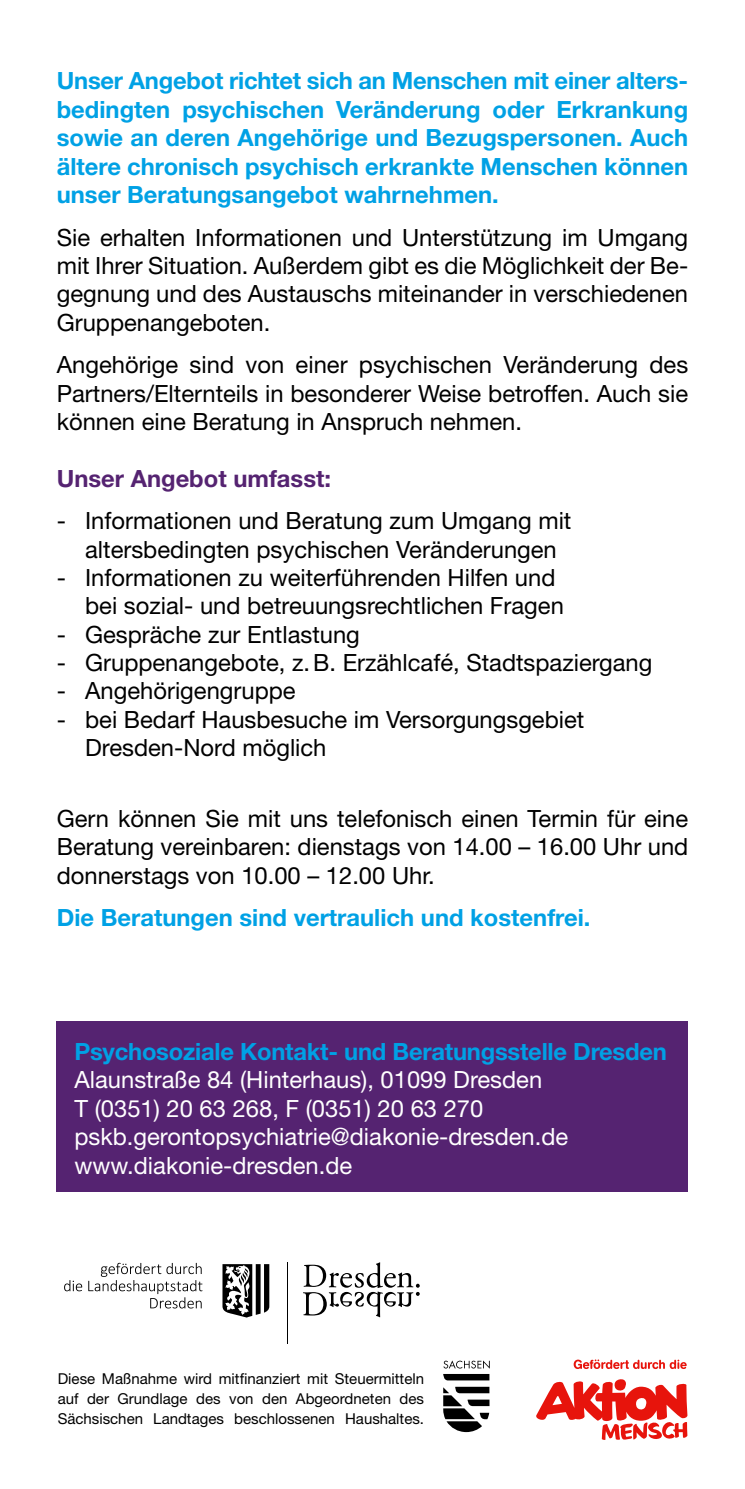
<style>
.page{position:relative;width:745px;height:1489px;background:#fff}
.page>*{position:absolute;margin:0;border:0;box-sizing:border-box;transform-origin:0 0}
.t1{font:23.75px/28.2px "Helvetica Neue LT";color:#000;text-align:justify}
.t2{font:700 23.75px/28.2px "Helvetica Neue LT";color:#00a1e5;text-align:justify}
.t3{font:23.75px/28.2px "Helvetica Neue LT";color:#fff}
.t4{font:700 23.75px "Helvetica Neue LT";color:#552371}
.t5{font:15px/20px "Helvetica Neue LT";color:#000;text-align:justify}
</style>
<div class="page">
<div style="left:57px;top:1020px;width:630px;height:171px;background:#552371"></div>
<svg style="left:573px;top:1359px;width:113px;height:9px"></svg>
<svg style="left:536px;top:1379px;width:151px;height:61px"></svg>
<svg style="left:64px;top:1262px;width:138px;height:46px"></svg>
<svg style="left:222px;top:1264px;width:47px;height:53px"></svg>
<svg style="left:303px;top:1262px;width:116px;height:55px"></svg>
<hr style="left:287px;top:1262px;width:1px;height:81px;background:#000">
<svg style="left:443px;top:1386px;width:46px;height:45px"></svg>
<svg style="left:443px;top:1360px;width:46px;height:20px"></svg>
<p class="t2" style="left:57px;top:66px;width:632px">Unser Angebot richtet sich an Menschen mit einer alters&shy;bedingten psychischen Veränderung oder Erkrankung sowie an deren Angehörige und Bezugspersonen. Auch ältere chronisch psychisch erkrankte Menschen können unser Beratungsangebot wahrnehmen.</p>
<p class="t1" style="left:57px;top:222px;width:632px">Sie erhalten Informationen und Unterstützung im Umgang mit Ihrer Situation. Außerdem gibt es die Möglichkeit der Be&shy;gegnung und des Austauschs miteinander in verschiedenen Gruppenangeboten.</p>
<p class="t1" style="left:57px;top:350px;width:632px">Angehörige sind von einer psychischen Veränderung des Partners/Elternteils in besonderer Weise betroffen. Auch sie können eine Beratung in Anspruch nehmen.</p>
<p class="t4" style="left:57px;top:463px;width:276px">Unser Angebot umfasst:</p>
<p class="t1" style="left:57px;top:506px;width:516px;text-align:center">- Informationen und Beratung zum Umgang mit altersbedingten psychischen Veränderungen</p>
<p class="t1" style="left:85px;top:563px;width:480px;text-indent:-28px">- Informationen zu weiterführenden Hilfen und bei sozial- und betreuungsrechtlichen Fragen</p>
<p class="t1" style="left:57px;top:619px;width:304px">- Gespräche zur Entlastung</p>
<p class="t1" style="left:57px;top:648px;width:596px">- Gruppenangebote, z.B. Erzählcafé, Stadtspaziergang</p>
<p class="t1" style="left:57px;top:676px;width:240px">- Angehörigengruppe</p>
<p class="t1" style="left:85px;top:704px;width:500px;text-indent:-28px">- bei Bedarf Hausbesuche im Versorgungsgebiet<br>Dresden-Nord möglich</p>
<p class="t1" style="left:57px;top:804px;width:632px">Gern können Sie mit uns telefonisch einen Termin für eine Beratung vereinbaren: dienstags von 14.00 – 16.00 Uhr und donnerstags von 10.00 – 12.00 Uhr.</p>
<p class="t2" style="left:57px;top:903px;width:535px">Die Beratungen sind vertraulich und kostenfrei.</p>
<p class="t2" style="left:74px;top:1036px;width:593px">Psychosoziale Kontakt- und Beratungsstelle Dresden</p>
<p class="t3" style="left:74px;top:1065px;width:495px">Alaunstraße 84 (Hinterhaus), 01099 Dresden<br>T (0351) 20 63 268, F (0351) 20 63 270 pskb.gerontopsychiatrie@diakonie-dresden.de www.diakonie-dresden.de</p>
<p class="t5" style="left:58px;top:1367px;width:367px">Diese Maßnahme wird mitfinanziert mit Steuermitteln auf der Grundlage des von den Abgeordneten des Sächsischen Landtages beschlossenen Haushaltes.</p>
</div>
